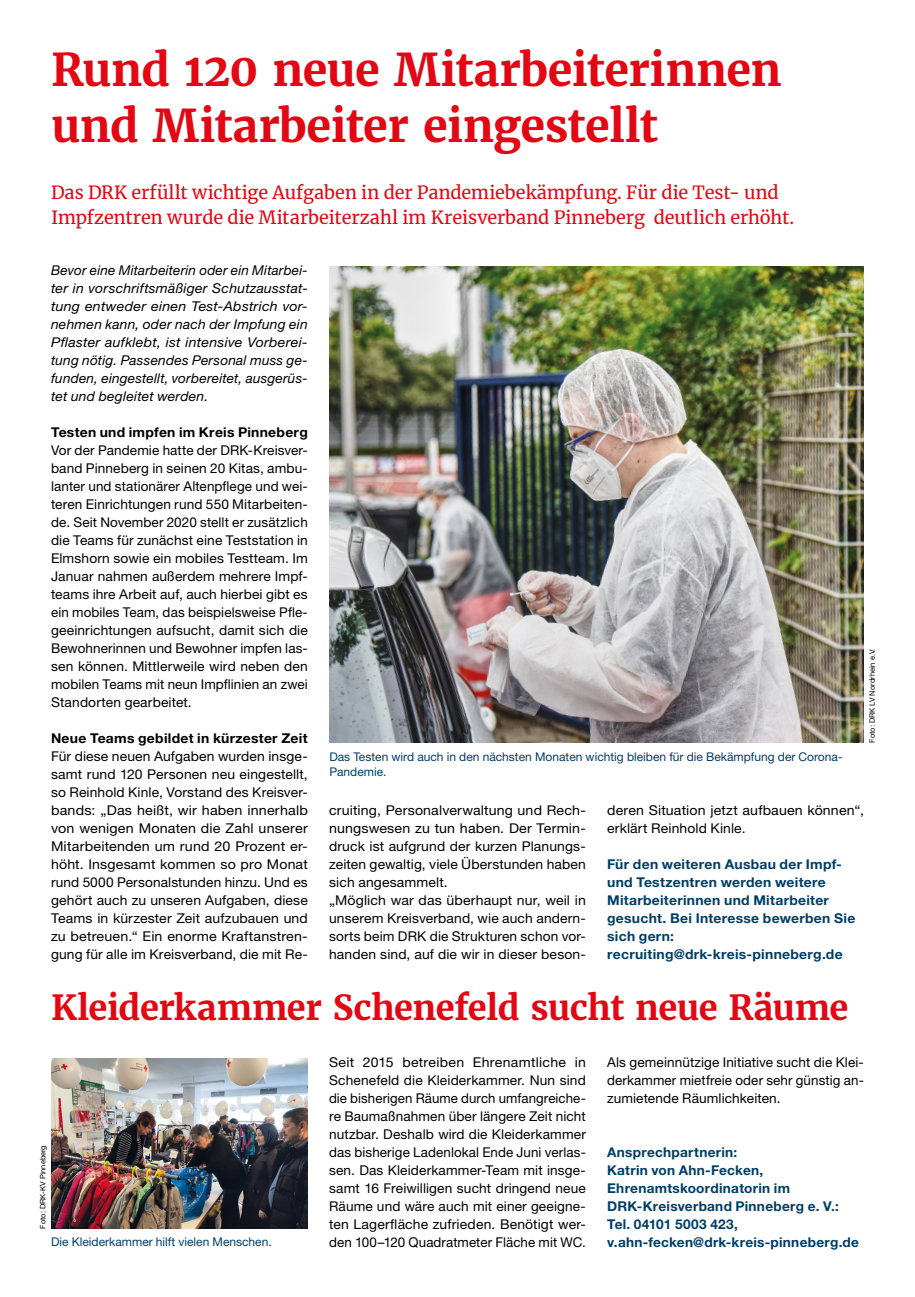
<style>
.page{position:relative;width:915px;height:1297px;background:#fff}
.page>*{position:absolute;margin:0;border:0;box-sizing:border-box;transform-origin:0 0}
.t1{font:700 45px/55.5px "Merriweather";letter-spacing:-.015em;color:#e30613}
.t2{font:700 34.5px "Merriweather";letter-spacing:-.02em;color:#e30613}
.t3{font:18px/25.5px "Merriweather";letter-spacing:-.005em;color:#e30613}
.t4{font:13.5px/18px "Helvetica Neue LT Pro";letter-spacing:.01em;color:#000;text-align:justify}
.t5{font:13.5px/18px "Helvetica Neue LT Pro";letter-spacing:.01em;color:#000;text-align:justify;scale:1.04 1}
.t6{font:13.5px/18px "Helvetica Neue LT Pro";letter-spacing:.01em;color:#000;scale:1.05 1}
.t7{font:700 13.5px/18px "Helvetica Neue LT Pro";letter-spacing:.02em;color:#003e66}
.t8{font:italic 13.5px/18px "Helvetica Neue LT Pro";letter-spacing:.01em;color:#000;text-align:justify}
.t9{font:700 13.5px "Helvetica Neue LT Pro";letter-spacing:.02em;color:#000}
.t10{font:12px/15px "Helvetica Neue LT Pro";color:#003e66}
.t11{font:7.5px "Helvetica Neue LT Pro";color:#000}
</style>
<div class="page">
<img style="left:329px;top:266px;width:534px;height:477px">
<img style="left:51px;top:1058px;width:257px;height:171px">
<h1 class="t1" style="left:51px;top:42px;width:731px">Rund 120 neue Mitarbeiterinnen und Mitarbeiter eingestellt</h1>
<h3 class="t3" style="left:51px;top:179px;width:744px">Das DRK erfüllt wichtige Aufgaben in der Pandemiebekämpfung. Für die Test- und<br>Impfzentren wurde die Mitarbeiterzahl im Kreisverband Pinneberg deutlich erhöht.</h3>
<p class="t8" style="left:51px;top:260px;width:258px">Bevor eine Mitarbeiterin oder ein Mitarbei&shy;ter in vorschriftsmäßiger Schutzausstat&shy;tung entweder einen Test-Abstrich vor&shy;nehmen kann, oder nach der Impfung ein Pflaster aufklebt, ist intensive Vorberei&shy;tung nötig. Passendes Personal muss ge&shy;funden, eingestellt, vorbereitet, ausgerüs&shy;tet und begleitet werden.</p>
<p class="t9" style="left:51px;top:423px;width:258px">Testen und impfen im Kreis Pinneberg</p>
<p class="t4" style="left:51px;top:440px;width:258px">Vor der Pandemie hatte der DRK-Kreisver&shy;band Pinneberg in seinen 20 Kitas, ambu&shy;lanter und stationärer Altenpflege und wei&shy;teren Einrichtungen rund 550 Mitarbeiten&shy;de. Seit November 2020 stellt er zusätzlich die Teams für zunächst eine Teststation in Elmshorn sowie ein mobiles Testteam. Im Januar nahmen außerdem mehrere Impf&shy;teams ihre Arbeit auf, auch hierbei gibt es ein mobiles Team, das beispielsweise Pfle&shy;geeinrichtungen aufsucht, damit sich die Bewohnerinnen und Bewohner impfen las&shy;sen können. Mittlerweile wird neben den mobilen Teams mit neun Impflinien an zwei Standorten gearbeitet.</p>
<p class="t9" style="left:51px;top:729px;width:258px">Neue Teams gebildet in kürzester Zeit</p>
<p class="t4" style="left:51px;top:746px;width:258px">Für diese neuen Aufgaben wurden insge&shy;samt rund 120 Personen neu eingestellt, so Reinhold Kinle, Vorstand des Kreisver&shy;bands: „Das heißt, wir haben innerhalb von wenigen Monaten die Zahl unserer Mitarbeitenden um rund 20 Prozent er&shy;höht. Insgesamt kommen so pro Monat rund 5000 Personalstunden hinzu. Und es gehört auch zu unseren Aufgaben, diese Teams in kürzester Zeit aufzubauen und zu betreuen.“ Ein enorme Kraftanstren&shy;gung für alle im Kreisverband, die mit Re-</p>
<p class="t11" style="left:867px;top:743px;width:96px;rotate:-90deg">Foto: DRK LV Nordrhein e.V.</p>
<p class="t10" style="left:329px;top:748px;width:514px">Das Testen wird auch in den nächsten Monaten wichtig bleiben für die Bekämpfung der Corona-<br>Pandemie.</p>
<p class="t6" style="left:329px;top:800px;width:246px">cruiting, Personalverwaltung und Rech&shy;nungswesen zu tun haben. Der Termin&shy;druck ist aufgrund der kurzen Planungs&shy;zeiten gewaltig, viele Überstunden haben sich angesammelt.<br>„Möglich war das überhaupt nur, weil in unserem Kreisverband, wie auch andern&shy;sorts beim DRK die Strukturen schon vor&shy;handen sind, auf die wir in dieser beson-</p>
<p class="t6" style="left:607px;top:800px;width:246px">deren Situation jetzt aufbauen können“, erklärt Reinhold Kinle.</p>
<p class="t7" style="left:607px;top:854px;width:250px">Für den weiteren Ausbau der Impf&shy;und Testzentren werden weitere<br>Mitarbeiterinnen und Mitarbeiter gesucht. Bei Interesse bewerben Sie sich gern: recruiting@drk-kreis-pinneberg.de</p>
<h2 class="t2" style="left:51px;top:985px;width:798px">Kleiderkammer Schenefeld sucht neue Räume</h2>
<p class="t5" style="left:329px;top:1052px;width:248px">Seit 2015 betreiben Ehrenamtliche in Schenefeld die Kleiderkammer. Nun sind die bisherigen Räume durch umfangreiche&shy;re Baumaßnahmen über längere Zeit nicht nutzbar. Deshalb wird die Kleiderkammer das bisherige Ladenlokal Ende Juni verlas&shy;sen. Das Kleiderkammer-Team mit insge&shy;samt 16 Freiwilligen sucht dringend neue Räume und wäre auch mit einer geeigne&shy;ten Lagerfläche zufrieden. Benötigt wer&shy;den 100–120 Quadratmeter Fläche mit WC.</p>
<p class="t4" style="left:607px;top:1052px;width:258px">Als gemeinnützige Initiative sucht die Klei&shy;derkammer mietfreie oder sehr günstig an&shy;zumietende Räumlichkeiten.</p>
<p class="t11" style="left:38px;top:1229px;width:85px;rotate:-90deg">Foto: DRK-KV Pinneberg</p>
<p class="t7" style="left:607px;top:1142px;width:253px">Ansprechpartnerin:<br>Katrin von Ahn-Fecken,<br>Ehrenamtskoordinatorin im<br>DRK-Kreisverband Pinneberg e. V.:<br>Tel. 04101 5003 423, v.ahn-fecken@drk-kreis-pinneberg.de</p>
<p class="t10" style="left:51px;top:1234px;width:222px">Die Kleiderkammer hilft vielen Menschen.</p>
</div>
